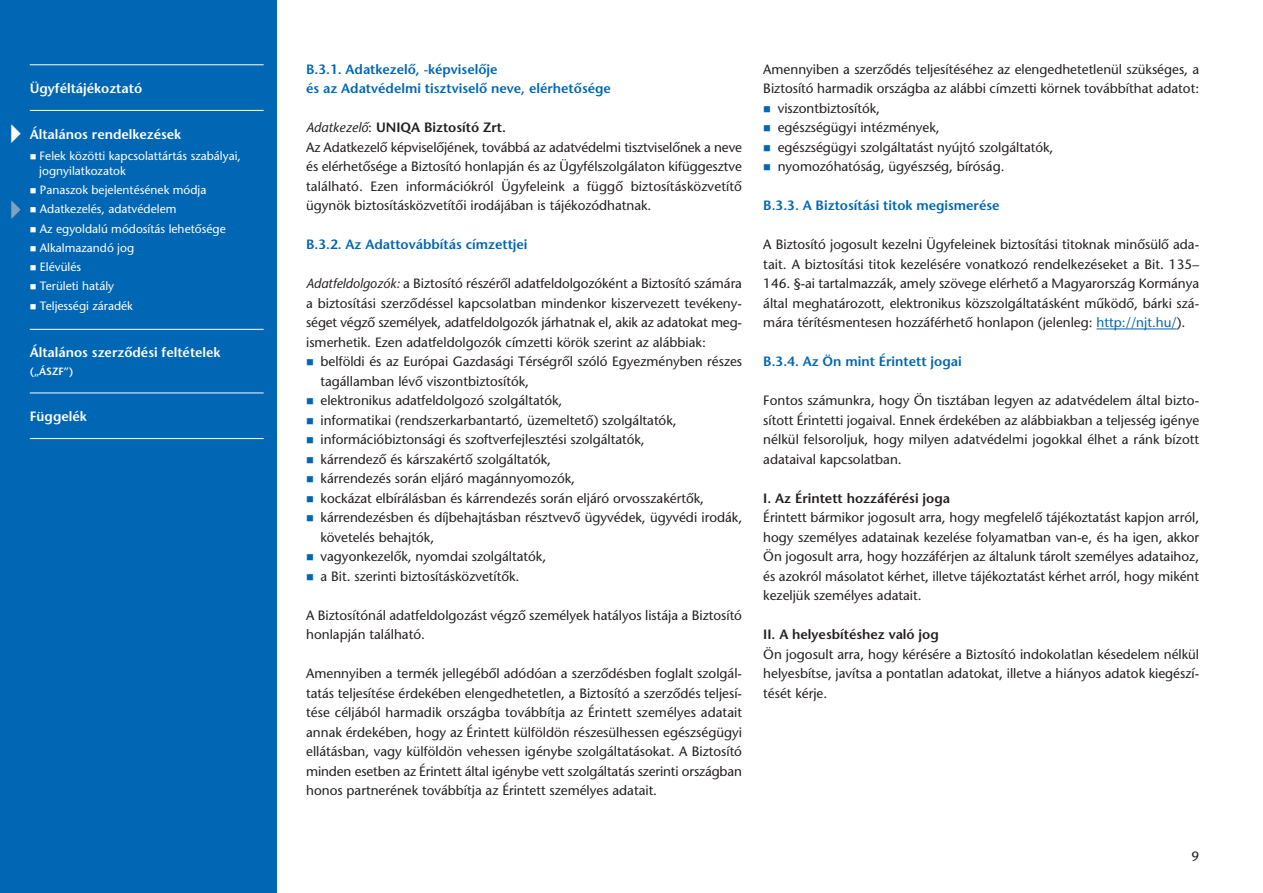
<style>
.page{position:relative;width:1263px;height:893px;background:#fff}
.page>*{position:absolute;margin:0;border:0;box-sizing:border-box;transform-origin:0 0}
.t1{font:13.5px/19.5px "ITC Stone Sans M";color:#231f20;text-align:justify}
.t2{font:13.5px/19.5px "ITC Stone Sans M Semi";color:#0166b3}
.t3{font:13.5px "ITC Stone Sans M Semi";color:#231f20}
.t4{font:13.5px "ITC Stone Sans M Semi";color:#fff}
.t5{font:12px/15px "ITC Stone Sans M";color:#fff}
.t6{font:10.5px "ITC Stone Sans M Semi";color:#fff}
.s1{font-family:"ITC Stone Sans M";font-style:italic}
.s2{font-family:"ITC Stone Sans M"}
.s3{font-style:italic}
.s4{color:#0166b3}
</style>
<div class="page">
<hr style="left:1096px;top:329px;width:81px;height:1px;background:#0166b3">
<div style="left:0;top:0;width:276px;height:893px;background:#0166b3"></div>
<hr style="left:30px;top:64px;width:234px;height:1px;background:#fff">
<hr style="left:30px;top:110px;width:234px;height:1px;background:#fff">
<hr style="left:30px;top:329px;width:234px;height:1px;background:#fff">
<hr style="left:30px;top:393px;width:234px;height:1px;background:#fff">
<hr style="left:30px;top:438px;width:234px;height:1px;background:#fff">
<p class="t4" style="left:30px;top:83px;width:114px">Ügyféltájékoztató</p>
<p class="t4" style="left:30px;top:129px;width:153px">Általános rendelkezések</p>
<p class="t5" style="left:39px;top:149px;width:203px;text-indent:-10px">■ Felek közötti kapcsolattártás szabályai, jognyilatkozatok</p>
<p class="t5" style="left:30px;top:184px;width:178px">■ Panaszok bejelentésének módja</p>
<p class="t5" style="left:30px;top:203px;width:148px">■ Adatkezelés, adatvédelem</p>
<p class="t5" style="left:30px;top:222px;width:197px">■ Az egyoldalú módosítás lehetősége</p>
<p class="t5" style="left:30px;top:242px;width:106px">■ Alkalmazandó jog</p>
<p class="t5" style="left:30px;top:261px;width:53px">■ Elévülés</p>
<p class="t5" style="left:30px;top:280px;width:86px">■ Területi hatály</p>
<p class="t5" style="left:30px;top:299px;width:105px">■ Teljességi záradék</p>
<p class="t4" style="left:30px;top:348px;width:192px">Általános szerződési feltételek</p>
<p class="t6" style="left:30px;top:368px;width:45px">(„ÁSZF”)</p>
<p class="t4" style="left:30px;top:411px;width:58px">Függelék</p>
<p class="t2" style="left:306px;top:61px;width:306px">B.3.1. Adatkezelő, -képviselője<br>és az Adatvédelmi tisztviselő neve, elérhetősége</p>
<p class="t3" style="left:306px;top:122px;width:201px"><span class="s1">Adatkezelő</span><span class="s2">:</span> UNIQA Biztosító Zrt.</p>
<p class="t1" style="left:306px;top:139px;width:437px">Az Adatkezelő képviselőjének, továbbá az adatvédelmi tisztviselőnek a neve és elérhetősége a Biztosító honlapján és az Ügyfélszolgálaton kifüggesztve található. Ezen információkról Ügyfeleink a függő biztosításközvetítő ügynök biztosításközvetítői irodájában is tájékozódhatnak.</p>
<p class="t2" style="left:306px;top:236px;width:223px">B.3.2. Az Adattovábbítás címzettjei</p>
<p class="t1" style="left:306px;top:275px;width:437px"><span class="s3">Adatfeldolgozók:</span> a Biztosító részéről adatfeldolgozóként a Biztosító számára a biztosítási szerződéssel kapcsolatban mindenkor kiszervezett tevékeny&shy;séget végző személyek, adatfeldolgozók járhatnak el, akik az adatokat meg&shy;ismerhetik. Ezen adatfeldolgozók címzetti körök szerint az alábbiak:</p>
<p class="t1" style="left:320px;top:353px;width:423px;text-indent:-14px"><span class="s4">■</span> belföldi és az Európai Gazdasági Térségről szóló Egyezményben részes tagállamban lévő viszontbiztosítók,</p>
<p class="t1" style="left:306px;top:392px;width:258px"><span class="s4">■</span> elektronikus adatfeldolgozó szolgáltatók,</p>
<p class="t1" style="left:306px;top:412px;width:372px"><span class="s4">■</span> informatikai (rendszerkarbantartó, üzemeltető) szolgáltatók,</p>
<p class="t1" style="left:306px;top:431px;width:340px"><span class="s4">■</span> információbiztonsági és szoftverfejlesztési szolgáltatók,</p>
<p class="t1" style="left:306px;top:451px;width:246px"><span class="s4">■</span> kárrendező és kárszakértő szolgáltatók,</p>
<p class="t1" style="left:306px;top:470px;width:270px"><span class="s4">■</span> kárrendezés során eljáró magánnyomozók,</p>
<p class="t1" style="left:306px;top:490px;width:399px"><span class="s4">■</span> kockázat elbírálásban és kárrendezés során eljáró orvosszakértők,</p>
<p class="t1" style="left:320px;top:509px;width:423px;text-indent:-14px"><span class="s4">■</span> kárrendezésben és díjbehajtásban résztvevő ügyvédek, ügyvédi irodák, követelés behajtók,</p>
<p class="t1" style="left:306px;top:548px;width:242px"><span class="s4">■</span> vagyonkezelők, nyomdai szolgáltatók,</p>
<p class="t1" style="left:306px;top:568px;width:215px"><span class="s4">■</span> a Bit. szerinti biztosításközvetítők.</p>
<p class="t1" style="left:306px;top:607px;width:437px">A Biztosítónál adatfeldolgozást végző személyek hatályos listája a Biztosító honlapján található.</p>
<p class="t1" style="left:306px;top:665px;width:437px">Amennyiben a termék jellegéből adódóan a szerződésben foglalt szolgál&shy;tatás teljesítése érdekében elengedhetetlen, a Biztosító a szerződés teljesí&shy;tése céljából harmadik országba továbbítja az Érintett személyes adatait annak érdekében, hogy az Érintett külföldön részesülhessen egészségügyi ellátásban, vagy külföldön vehessen igénybe szolgáltatásokat. A Biztosító minden esetben az Érintett által igénybe vett szolgáltatás szerinti országban honos partnerének továbbítja az Érintett személyes adatait.</p>
<p class="t1" style="left:763px;top:61px;width:437px">Amennyiben a szerződés teljesítéséhez az elengedhetetlenül szükséges, a<br>Biztosító harmadik országba az alábbi címzetti körnek továbbíthat adatot:</p>
<p class="t1" style="left:763px;top:100px;width:118px"><span class="s4">■</span> viszontbiztosítók,</p>
<p class="t1" style="left:763px;top:119px;width:178px"><span class="s4">■</span> egészségügyi intézmények,</p>
<p class="t1" style="left:763px;top:139px;width:292px"><span class="s4">■</span> egészségügyi szolgáltatást nyújtó szolgáltatók,</p>
<p class="t1" style="left:763px;top:158px;width:243px"><span class="s4">■</span> nyomozóhatóság, ügyészség, bíróság.</p>
<p class="t2" style="left:763px;top:197px;width:238px">B.3.3. A Biztosítási titok megismerése</p>
<p class="t1" style="left:763px;top:236px;width:437px">A Biztosító jogosult kezelni Ügyfeleinek biztosítási titoknak minősülő ada&shy;tait. A biztosítási titok kezelésére vonatkozó rendelkezéseket a Bit. 135– 146. §-ai tartalmazzák, amely szövege elérhető a Magyarország Kormánya által meghatározott, elektronikus közszolgáltatásként működő, bárki szá&shy;mára térítésmentesen hozzáférhető honlapon (jelenleg: <span class="s4">http://njt.hu/</span>).</p>
<p class="t2" style="left:763px;top:353px;width:200px">B.3.4. Az Ön mint Érintett jogai</p>
<p class="t1" style="left:763px;top:392px;width:437px">Fontos számunkra, hogy Ön tisztában legyen az adatvédelem által bizto&shy;sított Érintetti jogaival. Ennek érdekében az alábbiakban a teljesség igénye nélkül felsoroljuk, hogy milyen adatvédelmi jogokkal élhet a ránk bízott adataival kapcsolatban.</p>
<p class="t3" style="left:763px;top:493px;width:188px">I. Az Érintett hozzáférési joga</p>
<p class="t1" style="left:763px;top:509px;width:437px">Érintett bármikor jogosult arra, hogy megfelelő tájékoztatást kapjon arról, hogy személyes adatainak kezelése folyamatban van-e, és ha igen, akkor Ön jogosult arra, hogy hozzáférjen az általunk tárolt személyes adataihoz, és azokról másolatot kérhet, illetve tájékoztatást kérhet arról, hogy miként kezeljük személyes adatait.</p>
<p class="t3" style="left:763px;top:629px;width:177px">II. A helyesbítéshez való jog</p>
<p class="t1" style="left:763px;top:646px;width:437px">Ön jogosult arra, hogy kérésére a Biztosító indokolatlan késedelem nélkül helyesbítse, javítsa a pontatlan adatokat, illetve a hiányos adatok kiegészí&shy;tését kérje.</p>
<p class="t1" style="left:1191px;top:847px;width:9px">9</p>
</div>
